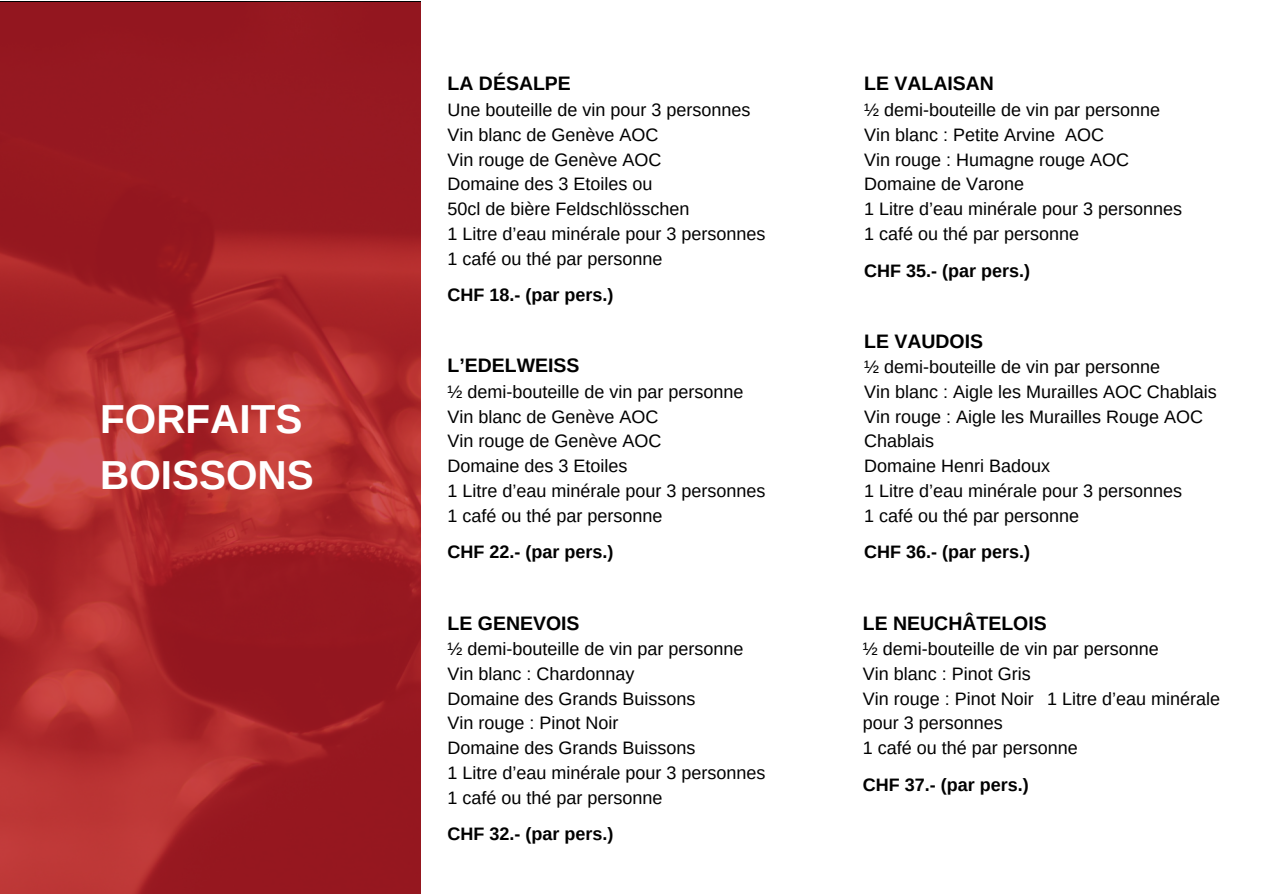
<style>
.page{position:relative;width:1263px;height:894px;background:#fff}
.page>*{position:absolute;margin:0;border:0;box-sizing:border-box;transform-origin:0 0}
.t1{font:700 40.5px/56.2px "Arimo";color:#fff}
.t2{font:700 19.5px "Arimo";color:#000}
.t3{font:18px/24.8px "Arimo";color:#000}
.t4{font:700 18px "Arimo";color:#000}
</style>
<div class="page">
<svg style="left:0;top:2px;width:421px;height:891px;background:#a52328"></svg>
<h1 class="t1" style="left:100px;top:391px;width:215px">FORFAITS<br>BOISSONS</h1>
<p class="t2" style="left:448px;top:73px;width:125px">LA DÉSALPE</p>
<p class="t3" style="left:448px;top:97px;width:319px">Une bouteille de vin pour 3 personnes<br>Vin blanc de Genève AOC<br>Vin rouge de Genève AOC<br>Domaine des 3 Etoiles ou<br>50cl de bière Feldschlösschen<br>1 Litre d’eau minérale pour 3 personnes<br>1 café ou thé par personne</p>
<p class="t4" style="left:448px;top:285px;width:167px">CHF 18.- (par pers.)</p>
<p class="t2" style="left:448px;top:354px;width:134px">L’EDELWEISS</p>
<p class="t3" style="left:448px;top:379px;width:319px">½ demi-bouteille de vin par personne<br>Vin blanc de Genève AOC<br>Vin rouge de Genève AOC<br>Domaine des 3 Etoiles<br>1 Litre d’eau minérale pour 3 personnes<br>1 café ou thé par personne</p>
<p class="t4" style="left:448px;top:542px;width:167px">CHF 22.- (par pers.)</p>
<p class="t2" style="left:448px;top:611px;width:134px">LE GENEVOIS</p>
<p class="t3" style="left:448px;top:636px;width:319px">½ demi-bouteille de vin par personne<br>Vin blanc : Chardonnay<br>Domaine des Grands Buissons<br>Vin rouge : Pinot Noir<br>Domaine des Grands Buissons<br>1 Litre d’eau minérale pour 3 personnes<br>1 café ou thé par personne</p>
<p class="t4" style="left:448px;top:823px;width:167px">CHF 32.- (par pers.)</p>
<p class="t2" style="left:864px;top:73px;width:131px">LE VALAISAN</p>
<p class="t3" style="left:864px;top:97px;width:319px">½ demi-bouteille de vin par personne<br>Vin blanc : Petite Arvine AOC<br>Vin rouge : Humagne rouge AOC<br>Domaine de Varone<br>1 Litre d’eau minérale pour 3 personnes<br>1 café ou thé par personne</p>
<p class="t4" style="left:864px;top:260px;width:167px">CHF 35.- (par pers.)</p>
<p class="t2" style="left:864px;top:330px;width:121px">LE VAUDOIS</p>
<p class="t3" style="left:864px;top:354px;width:354px">½ demi-bouteille de vin par personne<br>Vin blanc : Aigle les Murailles AOC Chablais<br>Vin rouge : Aigle les Murailles Rouge AOC<br>Chablais<br>Domaine Henri Badoux<br>1 Litre d’eau minérale pour 3 personnes<br>1 café ou thé par personne</p>
<p class="t4" style="left:864px;top:542px;width:167px">CHF 36.- (par pers.)</p>
<p class="t2" style="left:863px;top:611px;width:185px">LE NEUCHÂTELOIS</p>
<p class="t3" style="left:863px;top:636px;width:359px">½ demi-bouteille de vin par personne<br>Vin blanc : Pinot Gris<br>Vin rouge : Pinot Noir 1 Litre d’eau minérale pour 3 personnes<br>1 café ou thé par personne</p>
<p class="t4" style="left:863px;top:774px;width:167px">CHF 37.- (par pers.)</p>
</div>
